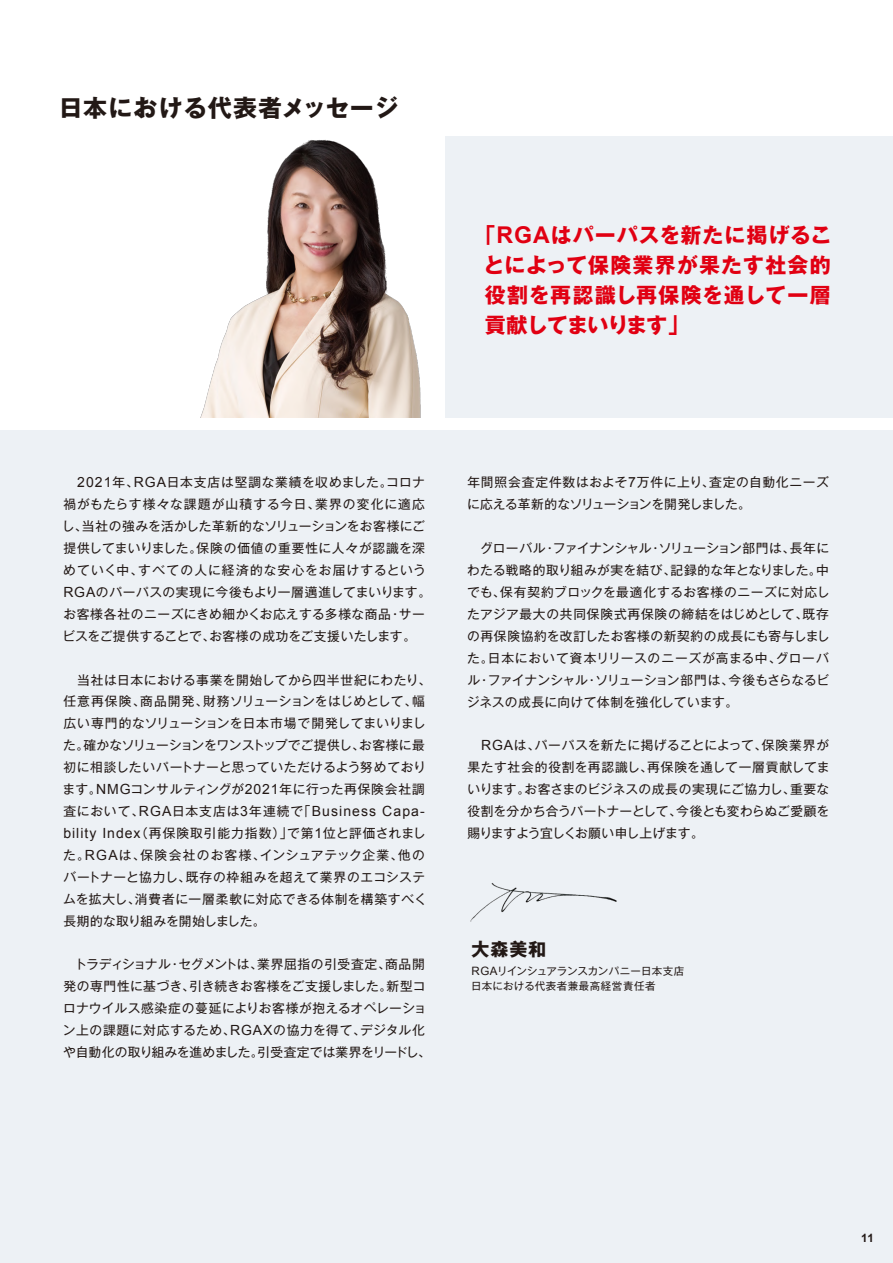
<style>
.page{position:relative;width:893px;height:1263px;background:#fff}
.page>*{position:absolute;margin:0;border:0;box-sizing:border-box;transform-origin:0 0}
.t1{font:700 24px "Gothic MB101 Pro";letter-spacing:.02em;color:#221815}
.t2{font:700 21px/30px "Gothic MB101 Pro";letter-spacing:.025em;color:#e10012;text-align:justify}
.t3{font:700 18px "Gothic MB101 Pro";color:#221815}
.t4{font:14.1px "Arial";letter-spacing:.075em;color:#221815}
.t5{font:12.75px/21.9px "Gothic MB101 Pro";letter-spacing:.03em;color:#221815}
.t6{font:700 11.55px "Arial";color:#221815}
.t7{font:10.5px/15px "Gothic MB101 Pro";letter-spacing:.02em;color:#221815}
.s1{font-family:"Arial";font-size:23.1px}
.s2{font-family:"Arial";font-size:14.1px}
.s3{font-family:"Gothic MB101 Pro";font-size:12.75px}
.s4{font-family:"Arial";font-size:11.55px}
</style>
<div class="page">
<div style="left:0;top:430px;width:893px;height:833px;background:#edf1f5"></div>
<div style="left:445px;top:136px;width:448px;height:281px;background:#edf1f5"></div>
<img style="left:470px;top:883px;width:147px;height:39px">
<img style="left:200px;top:140px;width:221px;height:277px">
<h1 class="t1" style="left:59px;top:88px;width:341px">日本における代表者メッセージ</h1>
<h2 class="t2" style="left:484px;top:218px;width:349px;text-indent:-9px">「<span class="s1">RGA</span>はパーパスを新たに掲げることによって保険業界が果たす社会的役割を再認識し再保険を通して一層貢献してまいります」</h2>
<p class="t5" style="left:62px;top:470px;width:371px;text-indent:15px"><span class="s2">2021</span>年、<span class="s2">RGA</span>日本支店は堅調な業績を収めました。コロナ禍がもたらす様々な課題が山積する今日、業界の変化に適応し、当社の強みを活かした革新的なソリューションをお客様にご提供してまいりました。保険の価値の重要性に人々が認識を深めていく中、すべての人に経済的な安心をお届けするという<span class="s2">RGA</span>のパーパスの実現に今後もより一層邁進してまいります。お客様各社のニーズにきめ細かくお応えする多様な商品・サービスをご提供することで、お客様の成功をご支援いたします。</p>
<p class="t5" style="left:63px;top:667px;width:370px">　当社は日本における事業を開始してから四半世紀にわたり、任意再保険、商品開発、財務ソリューションをはじめとして、幅広い専門的なソリューションを日本市場で開発してまいりました。確かなソリューションをワンストップでご提供し、お客様に最初に相談したいパートナーと思っていただけるよう努めております。<span class="s2">NMG</span>コンサルティングが<span class="s2">2021</span>年に行った再保険会社調</p>
<p class="t4" style="left:63px;top:803px;width:363px"><span class="s3">査において、</span>RGA<span class="s3">日本支店は</span>3<span class="s3">年連続で「</span>Business Capa-</p>
<p class="t5" style="left:63px;top:820px;width:365px"><span class="s2">bility Index</span>（再保険取引能力指数）」で第<span class="s2">1</span>位と評価されました。<span class="s2">RGA</span>は、保険会社のお客様、インシュアテック企業、他のバートナーと協力し、既存の枠組みを超えて業界のエコシステムを拡大し、消費者に一層柔軟に対応できる体制を構築すべく長期的な取り組みを開始しました。</p>
<p class="t5" style="left:63px;top:952px;width:370px;text-align:center">トラディショナル・セグメントは、業界屈指の引受査定、商品開<br>発の専門性に基づき、引き続きお客様をご支援しました。新型コロナウイルス感染症の蔓延によりお客様が抱えるオペレーション上の課題に対応するため、<span class="s2">RGAX</span>の協力を得て、デジタル化や自動化の取り組みを進めました。引受査定では業界をリードし、</p>
<p class="t5" style="left:467px;top:470px;width:363px">年間照会査定件数はおよそ<span class="s2">7</span>万件に上り、査定の自動化ニーズに応える革新的なソリューションを開発しました。</p>
<p class="t5" style="left:467px;top:536px;width:364px;text-align:justify">　グローバル・ファイナンシャル・ソリューション部門は、長年にわたる戦略的取り組みが実を結び、記録的な年となりました。中でも、保有契約ブロックを最適化するお客様のニーズに対応したアジア最大の共同保険式再保険の締結をはじめとして、既存の再保険協約を改訂したお客様の新契約の成長にも寄与しました。日本において資本リリースのニーズが高まる中、グローバル・ファイナンシャル・ソリューション部門は、今後もさらなるビジネスの成長に向けて体制を強化しています。</p>
<p class="t5" style="left:467px;top:733px;width:364px;text-align:justify;text-indent:14px"><span class="s2">RGA</span>は、パーパスを新たに掲げることによって、保険業界が果たす社会的役割を再認識し、再保険を通して一層貢献してまいります。お客さまのビジネスの成長の実現にご協力し、重要な役割を分かち合うパートナーとして、今後とも変わらぬご愛顧を賜りますよう宜しくお願い申し上げます。</p>
<h3 class="t3" style="left:472px;top:934px;width:76px">大森美和</h3>
<p class="t7" style="left:471px;top:961px;width:215px"><span class="s4">RGA</span>リインシュアランスカンパニー日本支店日本における代表者兼最高経営責任者</p>
<p class="t6" style="left:861px;top:1231px;width:14px">11</p>
</div>
